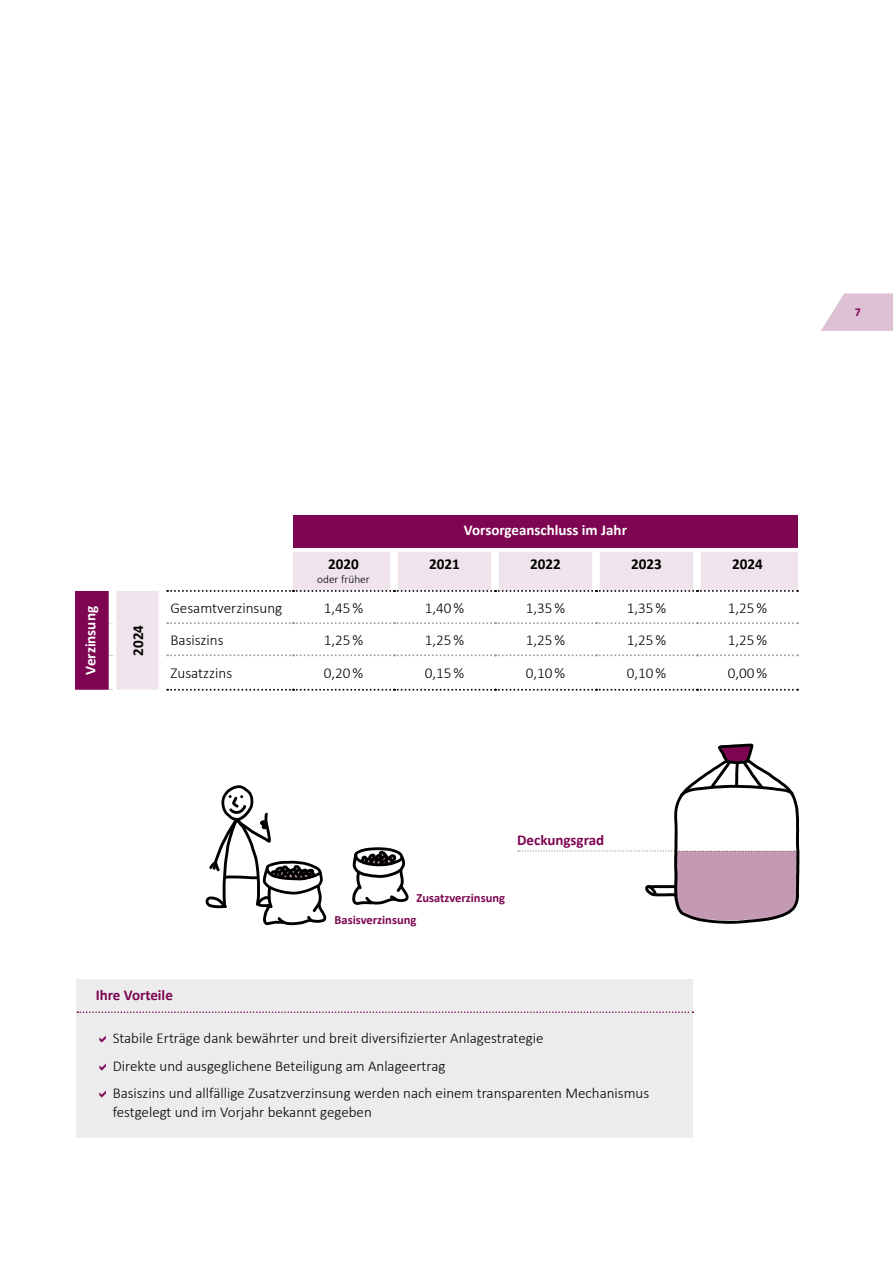
<style>
.page{position:relative;width:893px;height:1263px;background:#fff}
.page>*{position:absolute;margin:0;border:0;box-sizing:border-box;transform-origin:0 0}
.t1{font:300 15.15px "Calibri";color:#000}
.t2{font:700 15.15px "Calibri";color:#000}
.t3{font:700 15.15px "Calibri";color:#fff}
.t4{font:300 15px/27.3px "Calibri";color:#000}
.t5{font:700 15px "Calibri";color:#7d0551}
.t6{font:700 15px "Calibri";color:#fff}
.t7{font:700 12.45px "Calibri";color:#7d0551}
.t8{font:700 12px "Calibri";color:#7d0551}
.t9{font:300 11.4px "Calibri";color:#000}
</style>
<div class="page">
<svg style="left:821px;top:293px;width:72px;height:38px"></svg>
<div style="left:77px;top:979px;width:616px;height:158px;background:#ececed"></div>
<svg style="left:77px;top:1011px;width:616px;height:2px"></svg>
<svg style="left:518px;top:744px;width:281px;height:180px"></svg>
<svg style="left:352px;top:847px;width:57px;height:58px"></svg>
<svg style="left:206px;top:785px;width:120px;height:140px"></svg>
<div style="left:293px;top:515px;width:505px;height:35px;background:#7d0551"></div>
<svg style="left:116px;top:552px;width:682px;height:137px"></svg>
<div style="left:75px;top:591px;width:38px;height:99px;background:#7d0551"></div>
<div style="left:390px;top:552px;width:8px;height:38px;background:#fff"></div>
<div style="left:491px;top:552px;width:8px;height:38px;background:#fff"></div>
<div style="left:592px;top:552px;width:8px;height:38px;background:#fff"></div>
<div style="left:289px;top:592px;width:8px;height:30px;background:#fff"></div>
<div style="left:390px;top:592px;width:8px;height:30px;background:#fff"></div>
<div style="left:491px;top:592px;width:8px;height:30px;background:#fff"></div>
<div style="left:592px;top:592px;width:8px;height:30px;background:#fff"></div>
<div style="left:693px;top:592px;width:8px;height:30px;background:#fff"></div>
<div style="left:289px;top:624px;width:8px;height:30px;background:#fff"></div>
<div style="left:390px;top:624px;width:8px;height:30px;background:#fff"></div>
<div style="left:491px;top:624px;width:8px;height:30px;background:#fff"></div>
<div style="left:592px;top:624px;width:8px;height:30px;background:#fff"></div>
<div style="left:693px;top:624px;width:8px;height:30px;background:#fff"></div>
<div style="left:289px;top:656px;width:8px;height:33px;background:#fff"></div>
<div style="left:390px;top:656px;width:8px;height:33px;background:#fff"></div>
<div style="left:491px;top:656px;width:8px;height:33px;background:#fff"></div>
<div style="left:592px;top:656px;width:8px;height:33px;background:#fff"></div>
<div style="left:693px;top:656px;width:8px;height:33px;background:#fff"></div>
<div style="left:159px;top:552px;width:7px;height:39px;background:#fff"></div>
<svg style="left:75px;top:689px;width:723px;height:2px"></svg>
<svg style="left:167px;top:622px;width:631px;height:2px"></svg>
<svg style="left:167px;top:654px;width:631px;height:2px"></svg>
<hr style="left:293px;top:548px;width:101px;height:4px;background:#fff">
<hr style="left:394px;top:548px;width:101px;height:4px;background:#fff">
<hr style="left:495px;top:548px;width:101px;height:4px;background:#fff">
<hr style="left:596px;top:548px;width:101px;height:4px;background:#fff">
<div style="left:159px;top:591px;width:7px;height:32px;background:#fff"></div>
<div style="left:159px;top:623px;width:7px;height:32px;background:#fff"></div>
<div style="left:159px;top:655px;width:7px;height:35px;background:#fff"></div>
<div style="left:159px;top:690px;width:7px;height:37px;background:#fff"></div>
<svg style="left:167px;top:590px;width:631px;height:2px"></svg>
<div style="left:109px;top:591px;width:7px;height:32px;background:#fff"></div>
<div style="left:109px;top:623px;width:7px;height:32px;background:#fff"></div>
<div style="left:109px;top:655px;width:7px;height:35px;background:#fff"></div>
<div style="left:693px;top:552px;width:8px;height:38px;background:#fff"></div>
<hr style="left:697px;top:548px;width:101px;height:4px;background:#fff">
<p class="t3" style="left:81px;top:675px;width:70px;rotate:-90deg">Verzinsung</p>
<p class="t2" style="left:128px;top:656px;width:32px;rotate:-90deg">2024</p>
<p class="t2" style="left:328px;top:554px;width:32px">2020</p>
<p class="t9" style="left:317px;top:572px;width:54px">oder früher</p>
<p class="t6" style="left:464px;top:520px;width:164px">Vorsorgeanschluss im Jahr</p>
<p class="t2" style="left:429px;top:554px;width:32px">2021</p>
<p class="t2" style="left:530px;top:554px;width:32px">2022</p>
<p class="t2" style="left:631px;top:554px;width:32px">2023</p>
<p class="t2" style="left:732px;top:554px;width:32px">2024</p>
<p class="t1" style="left:170px;top:598px;width:113px">Gesamtverzinsung</p>
<p class="t1" style="left:324px;top:598px;width:41px">1,45%</p>
<p class="t1" style="left:425px;top:598px;width:41px">1,40%</p>
<p class="t1" style="left:526px;top:598px;width:41px">1,35%</p>
<p class="t1" style="left:627px;top:598px;width:41px">1,35%</p>
<p class="t1" style="left:728px;top:598px;width:41px">1,25%</p>
<p class="t1" style="left:170px;top:630px;width:55px">Basiszins</p>
<p class="t1" style="left:324px;top:630px;width:41px">1,25%</p>
<p class="t1" style="left:425px;top:630px;width:41px">1,25%</p>
<p class="t1" style="left:526px;top:630px;width:41px">1,25%</p>
<p class="t1" style="left:627px;top:630px;width:41px">1,25%</p>
<p class="t1" style="left:728px;top:630px;width:41px">1,25%</p>
<p class="t1" style="left:170px;top:664px;width:63px">Zusatzzins</p>
<p class="t1" style="left:324px;top:664px;width:41px">0,20%</p>
<p class="t1" style="left:425px;top:664px;width:41px">0,15%</p>
<p class="t1" style="left:526px;top:664px;width:41px">0,10%</p>
<p class="t1" style="left:627px;top:664px;width:41px">0,10%</p>
<p class="t1" style="left:728px;top:664px;width:41px">0,00%</p>
<p class="t5" style="left:517px;top:830px;width:89px">Deckungsgrad</p>
<p class="t7" style="left:416px;top:890px;width:90px">Zusatzverzinsung</p>
<p class="t7" style="left:335px;top:912px;width:83px">Basisverzinsung</p>
<p class="t5" style="left:96px;top:985px;width:79px">Ihre Vorteile</p>
<p class="t4" style="left:113px;top:1024px;width:538px">Stabile Erträge dank bewährter und breit diversifizierter Anlagestrategie<br>Direkte und ausgeglichene Beteiligung am Anlageertrag<br>Basiszins und allfällige Zusatzverzinsung werden nach einem transparenten Mechanismus</p>
<p class="t4" style="left:113px;top:1097px;width:261px">festgelegt und im Vorjahr bekannt gegeben</p>
<p class="t8" style="left:855px;top:305px;width:8px">7</p>
</div>
